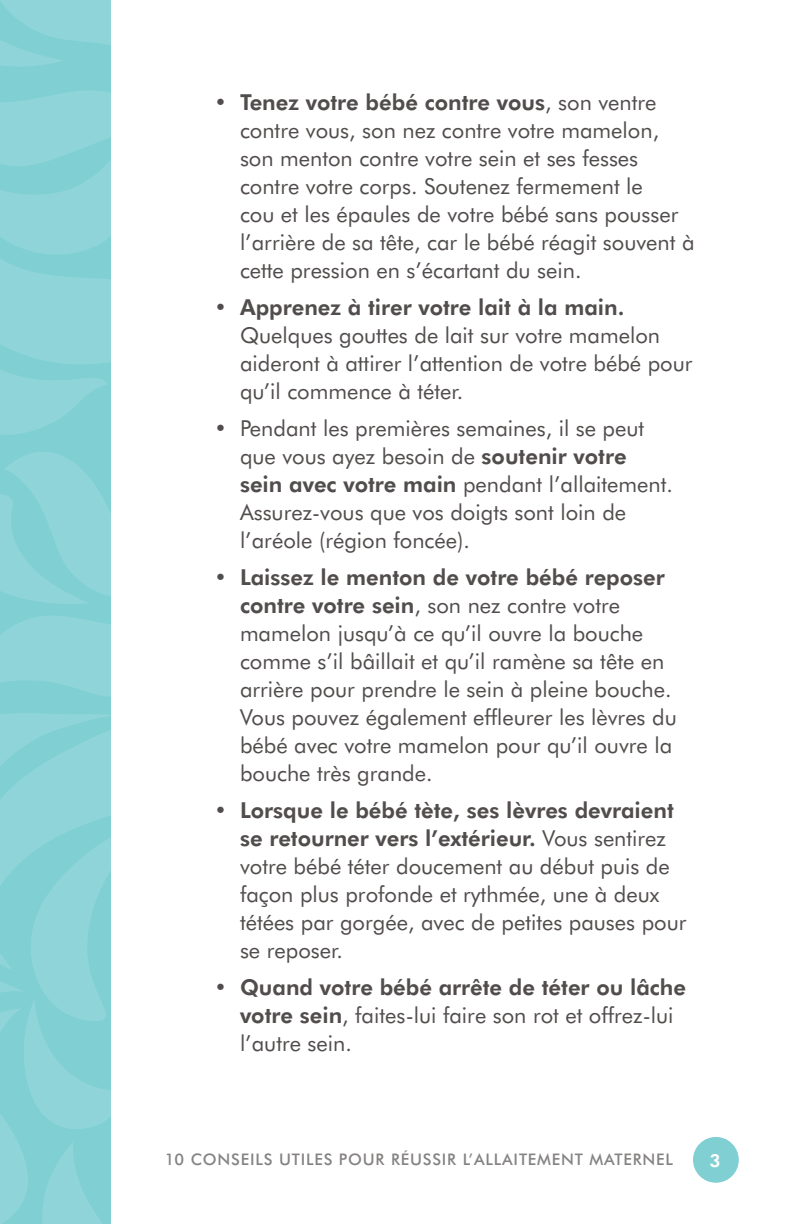
<style>
.page{position:relative;width:792px;height:1224px;background:#fff}
.page>*{position:absolute;margin:0;border:0;box-sizing:border-box;transform-origin:0 0}
.t1{font:22px/28px "Futura BT";color:#514d4c}
.t2{font:800 18px "Futura BT";color:#fff}
.t3{font:500 16px "Futura BT";letter-spacing:.05em;color:#514d4c}
.s1{font-weight:800}
</style>
<div class="page">
<svg style="left:0;top:0;width:110px;height:1224px;background:#87d1d5"></svg>
<div style="left:693px;top:1137px;width:46px;height:46px;background:#7fcfd3;border-radius:50%"></div>
<p class="t1" style="left:240px;top:88px;width:456px;text-indent:-26px"><span class="s1">• Tenez votre bébé contre vous</span>, son ventre contre vous, son nez contre votre mamelon, son menton contre votre sein et ses fesses contre votre corps. Soutenez fermement le<br>cou et les épaules de votre bébé sans pousser l’arrière de sa tête, car le bébé réagit souvent à cette pression en s’écartant du sein.</p>
<p class="t1" style="left:240px;top:293px;width:454px;text-indent:-26px"><span class="s1">• Apprenez à tirer votre lait à la main.<br></span>Quelques gouttes de lait sur votre mamelon aideront à attirer l’attention de votre bébé pour qu’il commence à téter.</p>
<p class="t1" style="left:240px;top:414px;width:434px;text-indent:-26px">• Pendant les premières semaines, il se peut que vous ayez besoin de <span class="s1">soutenir votre sein avec votre main</span> pendant l’allaitement.<br>Assurez-vous que vos doigts sont loin de l’aréole (région foncée).</p>
<p class="t1" style="left:240px;top:563px;width:438px;text-indent:-26px"><span class="s1">• Laissez le menton de votre bébé reposer contre votre sein</span>, son nez contre votre mamelon jusqu’à ce qu’il ouvre la bouche comme s’il bâillait et qu’il ramène sa tête en arrière pour prendre le sein à pleine bouche.<br>Vous pouvez également effleurer les lèvres du bébé avec votre mamelon pour qu’il ouvre la bouche très grande.</p>
<p class="t1" style="left:240px;top:796px;width:448px;text-indent:-26px"><span class="s1">• Lorsque le bébé tète, ses lèvres devraient se retourner vers l’extérieur.</span> Vous sentirez votre bébé téter doucement au début puis de façon plus profonde et rythmée, une à deux tétées par gorgée, avec de petites pauses pour se reposer.</p>
<p class="t1" style="left:240px;top:973px;width:448px;text-indent:-26px"><span class="s1">• Quand votre bébé arrête de téter ou lâche votre sein</span>, faites-lui faire son rot et offrez-lui l’autre sein.</p>
<p class="t3" style="left:164px;top:1150px;width:510px">10 CONSEILS UTILES POUR RÉUSSIR L’ALLAITEMENT MATERNEL</p>
<p class="t2" style="left:709px;top:1150px;width:13px">3</p>
</div>
